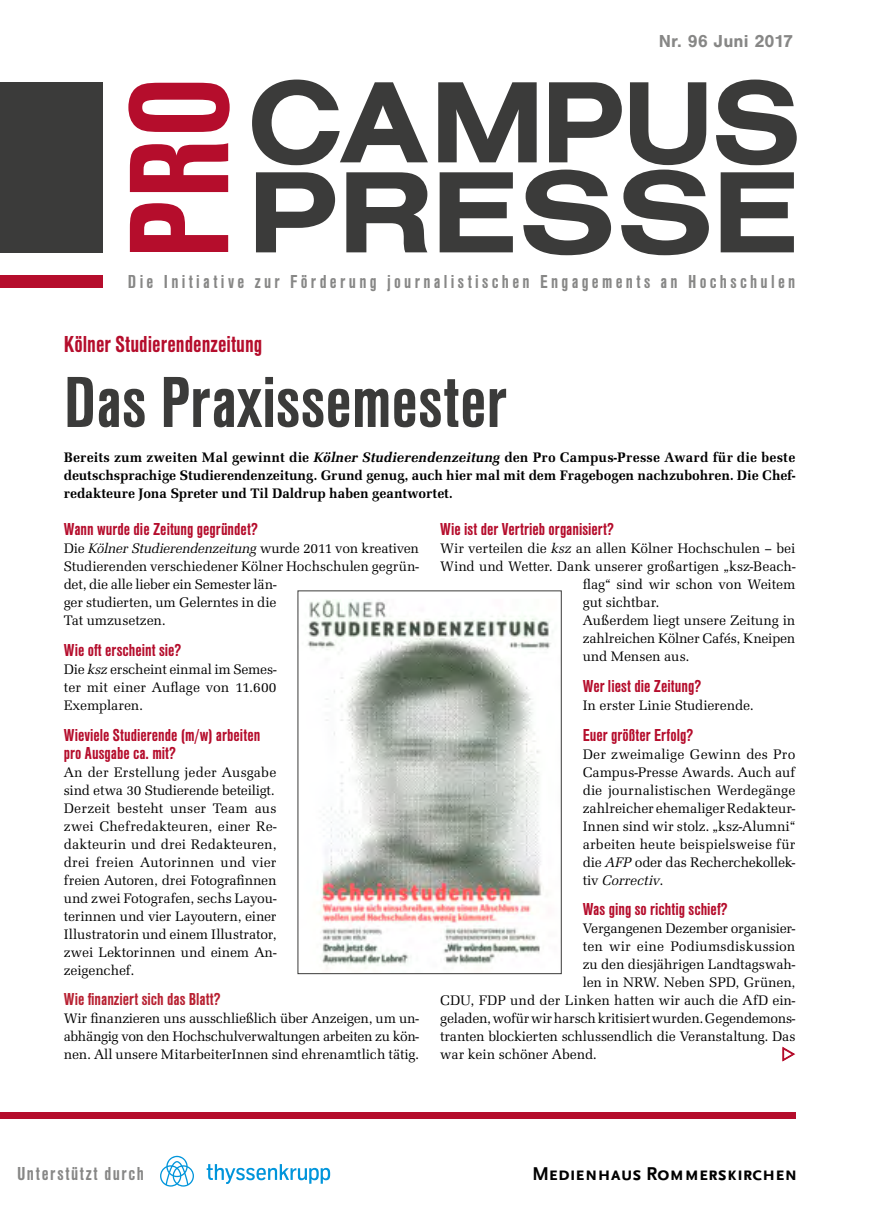
<style>
.page{position:relative;width:872px;height:1212px;background:#fff}
.page>*{position:absolute;margin:0;border:0;box-sizing:border-box;transform-origin:0 0}
.t1{font:700 condensed 147.3px "Sans";color:#b50d2c}
.t2{font:700 expanded 120px "Sans";letter-spacing:-.02em;color:#3b3b3a;scale:.92 1}
.t3{font:700 expanded 120px "Sans";letter-spacing:-.02em;color:#3b3b3a}
.t4{font:700 condensed 75px "Sans";color:#3b3b3a}
.t5{font:700 condensed 24px "Sans";color:#b50d2c}
.t6{font:700 condensed 19.5px "Sans";letter-spacing:.17em;color:#878786}
.t7{font:700 19.5px "Scala Sans Caps";letter-spacing:-.01em;color:#000}
.t8{font:700 condensed 19.5px "Sans";letter-spacing:.08em;color:#878786}
.t9{font:700 condensed 18px/18px "Sans";color:#b50d2c}
.t10{font:700 condensed 18px "Sans";color:#b82132}
.t11{font:700 18px "Sans";color:#878786}
.t12{font:14.25px/18px "Marseille";letter-spacing:-.005em;color:#000;text-align:justify}
.t13{font:700 14.25px/18px "Marseille";color:#000;text-align:justify}
.t14{font:14.25px "Marseille";letter-spacing:.015em;color:#000}
.s1{font-style:italic}
</style>
<div class="page">
<div style="left:0;top:83px;width:103px;height:170px;background:#3b3b3a"></div>
<div style="left:0;top:275px;width:103px;height:13px;background:#b50d2c"></div>
<svg style="left:160px;top:1156px;width:34px;height:30px"></svg>
<svg style="left:207px;top:1164px;width:123px;height:20px"></svg>
<div style="left:0;top:1112px;width:795px;height:6px;background:#b50d2c"></div>
<img style="left:307px;top:599px;width:246px;height:370px">
<svg style="left:782px;top:1047px;width:13px;height:14px"></svg>
<h1 class="t1" style="left:99px;top:259px;width:184px;rotate:-90deg">PRO</h1>
<p class="t11" style="left:659px;top:31px;width:136px">Nr. 96 Juni 2017</p>
<h2 class="t2" style="left:247px;top:56px;width:604px">CAMPUS</h2>
<h2 class="t3" style="left:247px;top:146px;width:554px">PRESSE</h2>
<h3 class="t6" style="left:128px;top:271px;width:669px">Die Initiative zur Förderung journalistischen Engagements an Hochschulen</h3>
<h3 class="t5" style="left:64px;top:331px;width:200px">Kölner Studierendenzeitung</h3>
<h3 class="t4" style="left:64px;top:361px;width:445px">Das Praxissemester</h3>
<p class="t13" style="left:64px;top:448px;width:733px">Bereits zum zweiten Mal gewinnt die <span class="s1">Kölner Studierendenzeitung</span> den Pro Campus-Presse Award für die beste deutschsprachige Studierendenzeitung. Grund genug, auch hier mal mit dem Fragebogen nachzubohren. Die Chef&shy;redakteure Jona Spreter und Til Daldrup haben geantwortet.</p>
<p class="t9" style="left:64px;top:520px;width:195px">Wann wurde die Zeitung gegründet?</p>
<p class="t12" style="left:64px;top:539px;width:357px;text-align:left">Die <span class="s1">Kölner Studierendenzeitung</span> wurde 2011 von kreativen Studierenden verschiedener Kölner Hochschulen gegrün&shy;det, die alle lieber ein Semester län-<br>ger studierten, um Gelerntes in die<br>Tat umzusetzen.</p>
<p class="t9" style="left:64px;top:641px;width:119px">Wie oft erscheint sie?</p>
<p class="t12" style="left:64px;top:660px;width:214px">Die <span class="s1">ksz</span> erscheint einmal im Semes&shy;ter mit einer Auflage von 11.600<br>Exemplaren.</p>
<p class="t9" style="left:64px;top:726px;width:198px">Wieviele Studierende (m/w) arbeiten pro Ausgabe ca. mit?</p>
<p class="t12" style="left:64px;top:763px;width:214px;text-align:left">An der Erstellung jeder Ausgabe sind etwa 30 Studierende beteiligt.<br>Derzeit besteht unser Team aus zwei Chefredakteuren, einer Re&shy;dakteurin und drei Redakteuren, drei freien Autorinnen und vier freien Autoren, drei Fotografinnen und zwei Fotografen, sechs Layou&shy;terinnen und vier Layoutern, einer<br>Illustratorin und einem Illustrator, zwei Lektorinnen und einem An&shy;zeigenchef.</p>
<p class="t10" style="left:64px;top:989px;width:158px">Wie finanziert sich das Blatt?</p>
<p class="t12" style="left:64px;top:1010px;width:357px">Wir finanzieren uns ausschließlich über Anzeigen, um un&shy;abhängig von den Hochschulverwaltungen arbeiten zu kön&shy;nen. All unsere MitarbeiterInnen sind ehrenamtlich tätig.</p>
<p class="t9" style="left:440px;top:520px;width:175px">Wie ist der Vertrieb organisiert?</p>
<p class="t12" style="left:440px;top:539px;width:357px">Wir verteilen die <span class="s1">ksz</span> an allen Kölner Hochschulen – bei</p>
<p class="t12" style="left:440px;top:557px;width:357px">Wind und Wetter. Dank unserer großartigen „ksz-Beach-</p>
<p class="t12" style="left:583px;top:575px;width:214px">flag“ sind wir schon von Weitem</p>
<p class="t12" style="left:583px;top:593px;width:78px">gut sichtbar.</p>
<p class="t12" style="left:583px;top:611px;width:214px">Außerdem liegt unsere Zeitung in</p>
<p class="t12" style="left:583px;top:629px;width:214px">zahlreichen Kölner Cafés, Kneipen</p>
<p class="t12" style="left:583px;top:647px;width:108px">und Mensen aus.</p>
<p class="t9" style="left:583px;top:677px;width:120px">Wer liest die Zeitung?</p>
<p class="t12" style="left:583px;top:696px;width:172px">In erster Linie Studierende.</p>
<p class="t9" style="left:583px;top:726px;width:112px">Euer größter Erfolg?</p>
<p class="t12" style="left:583px;top:745px;width:214px">Der zweimalige Gewinn des Pro Campus-Presse Awards. Auch auf die journalistischen Werdegänge zahlreicher ehemaliger Redakteur-Innen sind wir stolz. „ksz-Alumni“ arbeiten heute beispielsweise für die <span class="s1">AFP</span> oder das Recherchekollek&shy;tiv <span class="s1">Correctiv</span>.</p>
<p class="t9" style="left:583px;top:901px;width:146px">Was ging so richtig schief?</p>
<p class="t12" style="left:583px;top:920px;width:214px">Vergangenen Dezember organisier-</p>
<p class="t14" style="left:583px;top:938px;width:214px">ten wir eine Podiumsdiskussion</p>
<p class="t12" style="left:583px;top:956px;width:214px">zu den diesjährigen Landtagswah-</p>
<p class="t12" style="left:583px;top:974px;width:214px">len in NRW. Neben SPD, Grünen,</p>
<p class="t12" style="left:440px;top:992px;width:357px">CDU, FDP und der Linken hatten wir auch die AfD ein-</p>
<p class="t12" style="left:440px;top:1010px;width:357px">geladen, wofür wir harsch kritisiert wurden. Gegendemons-</p>
<p class="t12" style="left:440px;top:1028px;width:357px">tranten blockierten schlussendlich die Veranstaltung. Das</p>
<p class="t12" style="left:440px;top:1046px;width:158px">war kein schöner Abend.</p>
<h3 class="t8" style="left:17px;top:1163px;width:129px">Unterstützt durch</h3>
<h3 class="t7" style="left:532px;top:1163px;width:267px">Medienhaus Rommerskirchen</h3>
</div>
